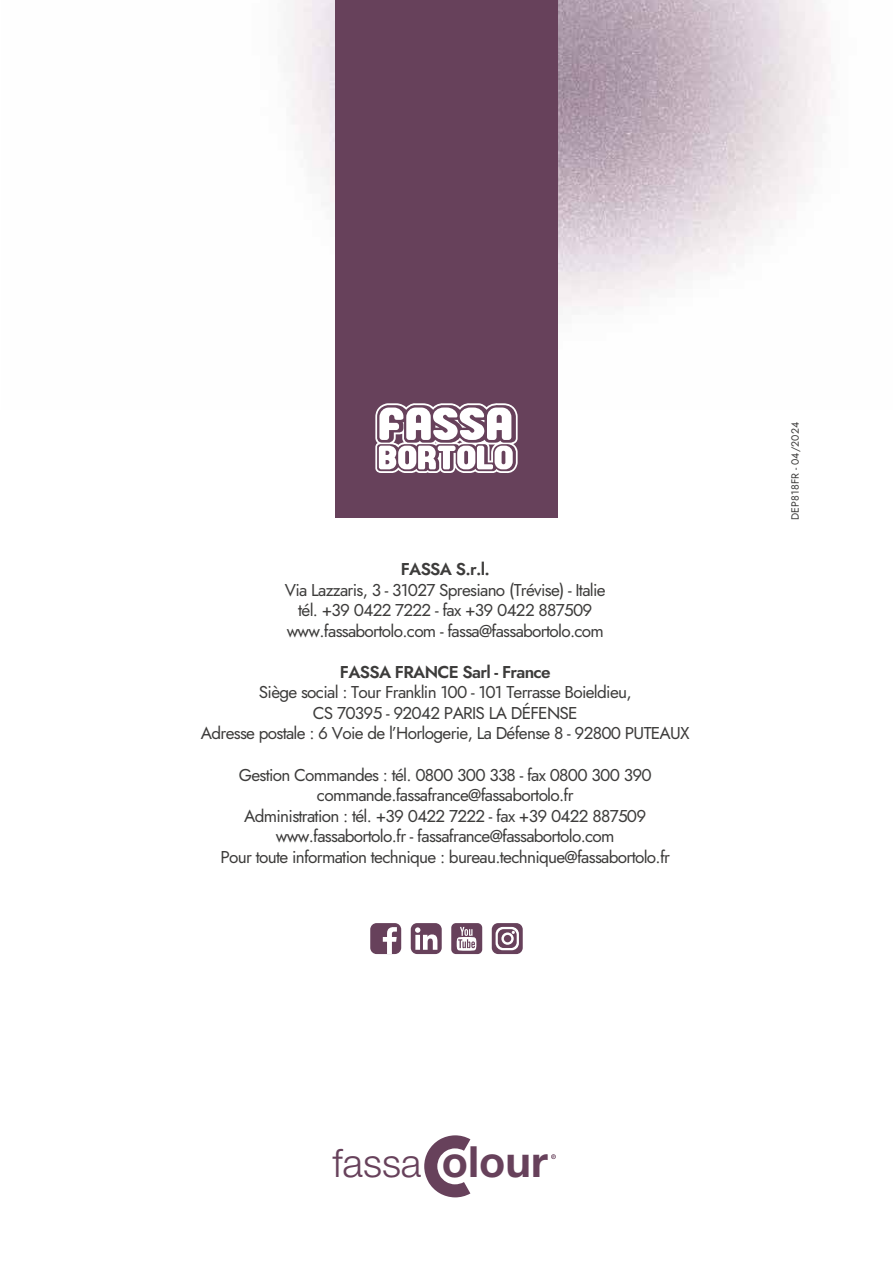
<style>
.page{position:relative;width:893px;height:1263px;background:#fff}
.page>*{position:absolute;margin:0;border:0;box-sizing:border-box;transform-origin:0 0}
.t1{font:300 39.45px "Helvetica Neue LT Pro";color:#67415b}
.t2{font:17.1px/20.5px "Jost";letter-spacing:-.04em;color:#3d3c3b;text-align:center}
.t3{font:600 17.1px "Jost";letter-spacing:-.04em;color:#3d3c3b}
.t4{font:10.5px "Jost";letter-spacing:.015em;color:#3d3c3b}
.s1{font-weight:700;font-size:43.05px}
</style>
<div class="page">
<img style="left:291px;top:0;width:540px;height:308px">
<div style="left:370px;top:923px;width:31px;height:31px;background:#67415b;border-radius:6px"></div>
<svg style="left:383px;top:927px;width:14px;height:27px"></svg>
<div style="left:411px;top:923px;width:31px;height:31px;background:#67415b;border-radius:6px"></div>
<svg style="left:415px;top:927px;width:22px;height:23px"></svg>
<div style="left:451px;top:923px;width:31px;height:31px;background:#67415b;border-radius:5px"></div>
<svg style="left:457px;top:927px;width:19px;height:24px"></svg>
<div style="left:492px;top:923px;width:31px;height:31px;background:#67415b;border-radius:6px"></div>
<svg style="left:496px;top:927px;width:23px;height:23px"></svg>
<div style="left:335px;top:0;width:223px;height:517px;background:#67415b"></div>
<svg style="left:375px;top:403px;width:143px;height:70px"></svg>
<svg style="left:424px;top:1135px;width:46px;height:62px"></svg>
<svg style="left:551px;top:1154px;width:5px;height:5px"></svg>
<p class="t3" style="left:401px;top:557px;width:91px">FASSA S.r.l.</p>
<p class="t2" style="left:285px;top:579px;width:322px">Via Lazzaris, 3 - 31027 Spresiano (Trévise) - Italie tél. +39 0422 7222 - fax +39 0422 887509 www.fassabortolo.com - fassa@fassabortolo.com</p>
<p class="t3" style="left:340px;top:660px;width:212px">FASSA FRANCE Sarl - France</p>
<p class="t2" style="left:201px;top:682px;width:490px">Siège social : Tour Franklin 100 - 101 Terrasse Boieldieu,<br>CS 70395 - 92042 PARIS LA DÉFENSE<br>Adresse postale : 6 Voie de l’Horlogerie, La Défense 8 - 92800 PUTEAUX</p>
<p class="t2" style="left:221px;top:764px;width:451px">Gestion Commandes : tél. 0800 300 338 - fax 0800 300 390 commande.fassafrance@fassabortolo.fr<br>Administration : tél. +39 0422 7222 - fax +39 0422 887509 www.fassabortolo.fr - fassafrance@fassabortolo.com<br>Pour toute information technique : bureau.technique@fassabortolo.fr</p>
<p class="t4" style="left:788px;top:520px;width:99px;rotate:-90deg">DEP818FR - 04/2024</p>
<h1 class="t1" style="left:332px;top:1139px;width:217px">fassa <span class="s1">olour</span></h1>
</div>
